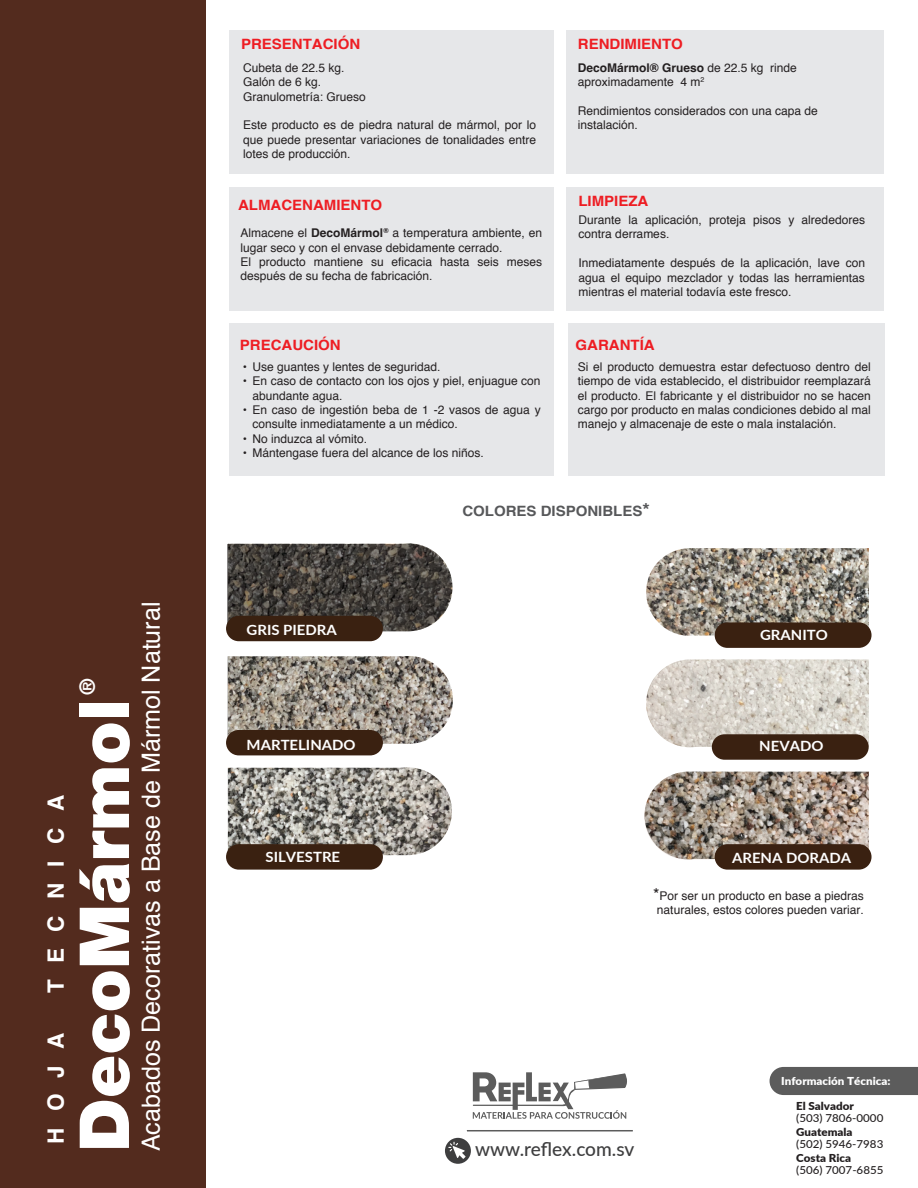
<style>
.page{position:relative;width:918px;height:1188px;background:#fff}
.page>*{position:absolute;margin:0;border:0;box-sizing:border-box;transform-origin:0 0}
.t1{font:900 69px "Helvetica Neue";color:#fff}
.t2{font:25.05px "Helvetica";color:#fff}
.t3{font:700 22.5px "Helvetica";letter-spacing:.73em;color:#fff}
.t4{font:900 21px "Helvetica";color:#fff}
.t5{font:500 19.05px "Lato";letter-spacing:-.005em;color:#3e3e3f}
.t6{font:700 14.25px "Helvetica";color:#ee1d23;scale:1.06 1}
.t7{font:700 14.25px "Helvetica";color:#57585a;scale:1.06 1}
.t8{font:700 14.1px "Lato";color:#fff;scale:1.06 1}
.t9{font:12px/14.4px "Helvetica";color:#231f20}
.t10{font:500 10.95px "Lato";color:#231f20;scale:1.06 1}
.t11{font:900 10.95px "Lato";color:#231f20;scale:1.06 1}
.t12{font:900 10.95px "Lato";color:#fff;scale:1.06 1}
.s1{font-weight:700}
.s2{font-size:18px}
.s3{font-size:16.5px}
</style>
<div class="page">
<hr style="left:467px;top:1130px;width:166px;height:1px;background:#5c5c5c">
<svg style="left:473px;top:1072px;width:154px;height:47px"></svg>
<svg style="left:445px;top:1138px;width:26px;height:26px"></svg>
<div style="left:770px;top:1067px;width:148px;height:28px;background:#5c5c5c"></div>
<img style="left:228px;top:767px;width:224px;height:88px">
<svg style="left:228px;top:656px;width:224px;height:88px;background:#989086"></svg>
<svg style="left:228px;top:544px;width:223px;height:87px;background:#4c4843"></svg>
<svg style="left:647px;top:660px;width:222px;height:87px;background:#d9d4cb"></svg>
<img style="left:646px;top:548px;width:223px;height:88px">
<svg style="left:644px;top:772px;width:225px;height:88px;background:#9e9286"></svg>
<div style="left:226px;top:730px;width:157px;height:25px;background:#3a2111;border-radius:13px"></div>
<div style="left:226px;top:616px;width:157px;height:25px;background:#3a2111;border-radius:13px"></div>
<div style="left:226px;top:844px;width:157px;height:26px;background:#3a2111;border-radius:13px"></div>
<div style="left:715px;top:844px;width:157px;height:26px;background:#3a2111;border-radius:13px"></div>
<div style="left:715px;top:622px;width:157px;height:26px;background:#3a2111;border-radius:13px"></div>
<div style="left:712px;top:734px;width:157px;height:26px;background:#3a2111;border-radius:13px"></div>
<div style="left:229px;top:30px;width:325px;height:143px;background:#e6e7e9"></div>
<div style="left:566px;top:30px;width:318px;height:143px;background:#e6e7e9"></div>
<div style="left:566px;top:187px;width:318px;height:123px;background:#e6e7e9"></div>
<div style="left:229px;top:323px;width:325px;height:153px;background:#e6e7e9"></div>
<div style="left:229px;top:187px;width:325px;height:123px;background:#e6e7e9"></div>
<div style="left:0;top:0;width:205px;height:1188px;background:#532b1e"></div>
<div style="left:568px;top:323px;width:317px;height:153px;background:#e6e7e9"></div>
<h3 class="t3" style="left:42px;top:993px;width:200px;rotate:-90deg">TECNICA</h3>
<h3 class="t3" style="left:42px;top:1144px;width:113px;rotate:-90deg">HOJA</h3>
<h3 class="t4" style="left:74px;top:695px;width:18px;rotate:-90deg">®</h3>
<h1 class="t1" style="left:63px;top:1152px;width:454px;rotate:-90deg">DecoMármol</h1>
<h2 class="t2" style="left:132px;top:1151px;width:551px;rotate:-90deg">Acabados Decorativas a Base de Mármol Natural</h2>
<p class="t6" style="left:241px;top:35px;width:114px">PRESENTACIÓN</p>
<p class="t9" style="left:243px;top:61px;width:124px">Cubeta de 22.5 kg.<br>Galón de 6 kg.<br>Granulometría: Grueso</p>
<p class="t9" style="left:243px;top:118px;width:295px;text-align:justify">Este producto es de piedra natural de mármol, por lo que puede presentar variaciones de tonalidades entre lotes de producción.</p>
<p class="t6" style="left:238px;top:196px;width:137px">ALMACENAMIENTO</p>
<p class="t9" style="left:240px;top:226px;width:303px">Almacene el <span class="s1">DecoMármol</span><sup>®</sup> a temperatura ambiente, en lugar seco y con el envase debidamente cerrado.<br>El producto mantiene su eficacia hasta seis meses después de su fecha de fabricación.</p>
<p class="t6" style="left:240px;top:337px;width:97px">PRECAUCIÓN</p>
<p class="t9" style="left:243px;top:360px;width:199px">• Use guantes y lentes de seguridad.</p>
<p class="t9" style="left:252px;top:374px;width:290px;text-indent:-10px">• En caso de contacto con los ojos y piel, enjuague con abundante agua.</p>
<p class="t9" style="left:252px;top:403px;width:290px;text-indent:-10px">• En caso de ingestión beba de 1 -2 vasos de agua y consulte inmediatamente a un médico.</p>
<p class="t9" style="left:243px;top:432px;width:126px">• No induzca al vómito.</p>
<p class="t9" style="left:243px;top:446px;width:243px">• Mántengase fuera del alcance de los niños.</p>
<p class="t6" style="left:578px;top:35px;width:101px">RENDIMIENTO</p>
<p class="t9" style="left:578px;top:60px;width:220px"><span class="s1">DecoMármol® Grueso</span> de 22.5 kg rinde aproximadamente 4 m<sup>2</sup></p>
<p class="t9" style="left:578px;top:104px;width:242px">Rendimientos considerados con una capa de instalación.</p>
<p class="t6" style="left:578px;top:193px;width:68px">LIMPIEZA</p>
<p class="t9" style="left:579px;top:213px;width:288px">Durante la aplicación, proteja pisos y alrededores contra derrames.</p>
<p class="t9" style="left:579px;top:256px;width:288px;text-align:justify">Inmediatamente después de la aplicación, lave con agua el equipo mezclador y todas las herramientas mientras el material todavía este fresco.</p>
<p class="t6" style="left:576px;top:337px;width:76px">GARANTÍA</p>
<p class="t9" style="left:578px;top:360px;width:295px;text-align:justify">Si el producto demuestra estar defectuoso dentro del tiempo de vida establecido, el distribuidor reemplazará el producto. El fabricante y el distribuidor no se hacen cargo por producto en malas condiciones debido al mal manejo y almacenaje de este o mala instalación.</p>
<p class="t8" style="left:247px;top:620px;width:87px">GRIS PIEDRA</p>
<p class="t8" style="left:247px;top:734px;width:104px">MARTELINADO</p>
<p class="t7" style="left:462px;top:503px;width:178px">COLORES DISPONIBLES<span class="s2">*</span></p>
<p class="t8" style="left:760px;top:624px;width:65px">GRANITO</p>
<p class="t8" style="left:759px;top:735px;width:62px">NEVADO</p>
<p class="t8" style="left:266px;top:847px;width:72px">SILVESTRE</p>
<p class="t8" style="left:732px;top:847px;width:114px">ARENA DORADA</p>
<p class="t9" style="left:653px;top:888px;width:212px;text-align:center"><span class="s3">*</span>Por ser un producto en base a piedras naturales, estos colores pueden variar.</p>
<p class="t12" style="left:781px;top:1073px;width:105px">Información Técnica:</p>
<h3 class="t5" style="left:475px;top:1135px;width:161px">www.reflex.com.sv</h3>
<p class="t11" style="left:796px;top:1098px;width:56px">El Salvador</p>
<p class="t10" style="left:796px;top:1110px;width:84px">(503) 7806-0000</p>
<p class="t11" style="left:796px;top:1123px;width:55px">Guatemala</p>
<p class="t10" style="left:796px;top:1136px;width:84px">(502) 5946-7983</p>
<p class="t11" style="left:796px;top:1149px;width:53px">Costa Rica</p>
<p class="t10" style="left:796px;top:1162px;width:84px">(506) 7007-6855</p>
</div>
